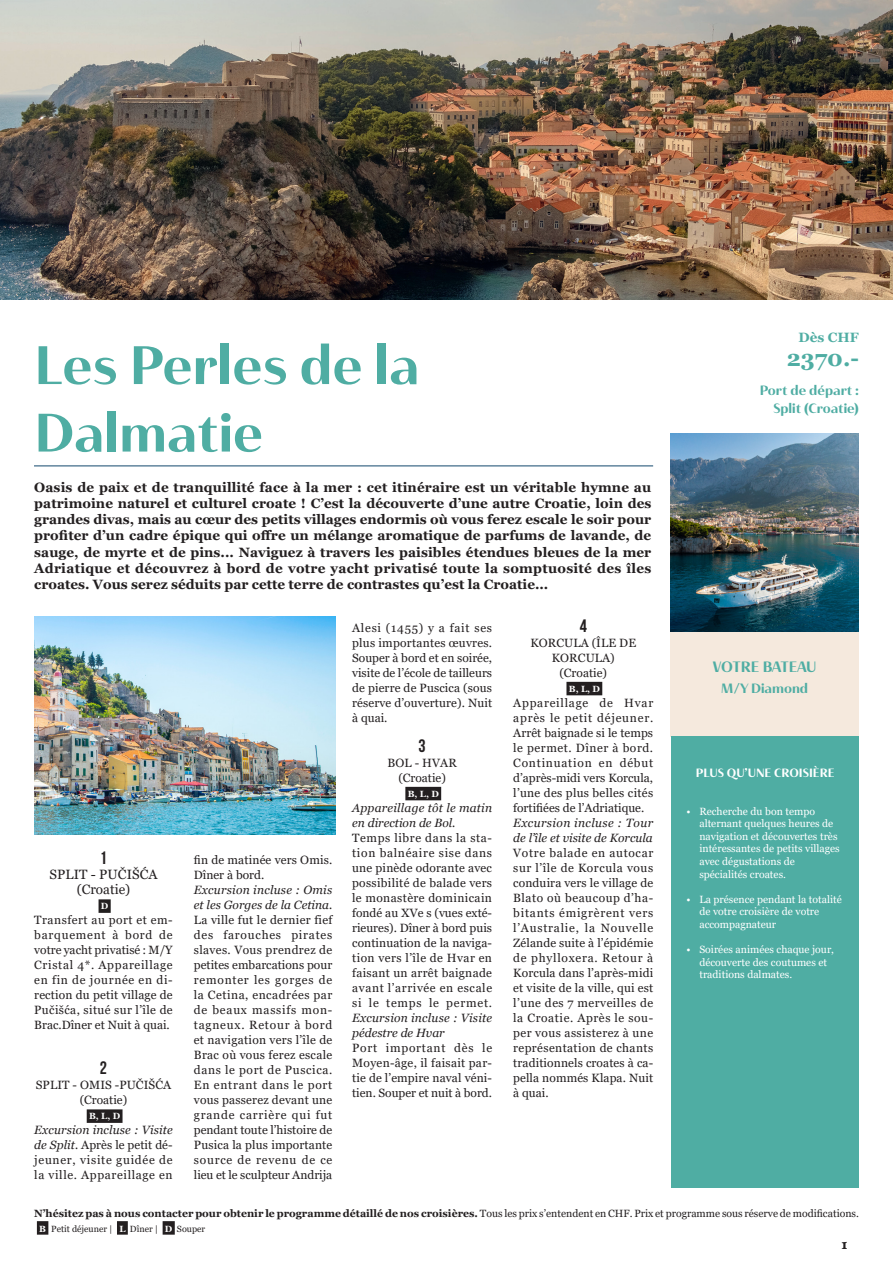
<style>
.page{position:relative;width:893px;height:1263px;background:#fff}
.page>*{position:absolute;margin:0;border:0;box-sizing:border-box;transform-origin:0 0}
.Pays{font:54px "Haboro Contrast Nor Bol";color:#4fada3}
.Intro{font:700 22.5px "Georgia";color:#4fada3}
.Numéro{font:18px "Bebas Neue";color:#231f20}
.hotel_titres{font:15px "Haboro Contrast Nor Bol";letter-spacing:-.015em;color:#4fada3}
.Intro-2{font:700 13.5px/16.2px "Georgia";color:#231f20;text-align:justify}
.Intro-3{font:13.5px/18px "Haboro Contrast Nor Bol";color:#4fada3;text-align:right}
.Numéro-2{font:13.5px "Georgia";letter-spacing:.01em;color:#231f20}
.Options_texte{font:13.5px "Haboro Contrast Nor Bol";color:#4fada3}
.Continent{font:700 13.5px "Georgia";color:#4fada3}
.t1{font:13.05px "Young Serif";color:#231f20}
.Texte{font:12px/15px "Georgia";letter-spacing:.01em;color:#231f20;text-align:justify}
.Texte-2{font:italic 12px/15px "Georgia";letter-spacing:.02em;color:#231f20}
.Journée{font:12px/15px "Georgia";letter-spacing:.01em;color:#231f20;text-align:center}
.DéPART_DE_GENEVE{font:12px "Haboro Contrast Nor Bol";color:#fff}
.t2{font:10.5px/12.6px "Georgia";color:#fff}
.t3{font:700 10.5px "Georgia";color:#231f20}
.t4{font:9px "Georgia";color:#231f20}
.Repas{font:700 9px "Georgia";color:#fff}
.s1{font-style:italic}
.s2{font-weight:400}
.s3{font-weight:700;color:#fff}
</style>
<div class="page">
<hr style="left:34px;top:466px;width:619px;height:1px;background:#12486c">
<div style="left:37px;top:1221px;width:11px;height:14px;background:#231f20"></div>
<div style="left:117px;top:1221px;width:11px;height:14px;background:#231f20"></div>
<div style="left:163px;top:1221px;width:12px;height:14px;background:#231f20"></div>
<div style="left:405px;top:787px;width:36px;height:13px;background:#231f20"></div>
<div style="left:99px;top:899px;width:12px;height:14px;background:#231f20"></div>
<div style="left:87px;top:1109px;width:36px;height:14px;background:#231f20"></div>
<img style="left:34px;top:616px;width:301px;height:218px">
<div style="left:566px;top:682px;width:36px;height:13px;background:#231f20"></div>
<img style="left:0;top:0;width:893px;height:299px">
<img style="left:670px;top:433px;width:189px;height:199px">
<div style="left:670px;top:632px;width:189px;height:104px;background:#f5e9dd"></div>
<div style="left:671px;top:736px;width:188px;height:451px;background:#4fada3"></div>
<p class="Pays" style="left:34px;top:332px;width:387px">Les Perles de la</p>
<p class="Pays" style="left:34px;top:399px;width:230px">Dalmatie</p>
<p class="Intro-2" style="left:34px;top:479px;width:619px">Oasis de paix et de tranquillité face à la mer : cet itinéraire est un véritable hymne au patrimoine naturel et culturel croate ! C’est la découverte d’une autre Croatie, loin des grandes divas, mais au cœur des petits villages endormis où vous ferez escale le soir pour profiter d’un cadre épique qui offre un mélange aromatique de parfums de lavande, de sauge, de myrte et de pins... Naviguez à travers les paisibles étendues bleues de la mer Adriatique et découvrez à bord de votre yacht privatisé toute la somptuosité des îles croates. Vous serez séduits par cette terre de contrastes qu’est la Croatie...</p>
<p class="Numéro" style="left:100px;top:848px;width:9px">1</p>
<p class="Numéro-2" style="left:49px;top:866px;width:110px">SPLIT - PUČIŠĆA</p>
<p class="Numéro-2" style="left:77px;top:881px;width:55px">(Croatie)</p>
<p class="Repas" style="left:101px;top:900px;width:9px">D</p>
<p class="Texte" style="left:34px;top:913px;width:140px">Transfert au port et em&shy;barquement à bord de votre yacht privatisé : M/Y Cristal 4*. Appareillage en fin de journée en di&shy;rection du petit village de Pučišća, situé sur l’île de Brac.Dîner et Nuit à quai.</p>
<p class="Numéro" style="left:100px;top:1058px;width:9px">2</p>
<p class="Journée" style="left:36px;top:1078px;width:137px">SPLIT - OMIS -PUČIŠĆA</p>
<p class="Journée" style="left:80px;top:1093px;width:49px">(Croatie)</p>
<p class="Repas" style="left:89px;top:1110px;width:33px">B, L, D</p>
<p class="Texte" style="left:34px;top:1123px;width:140px"><span class="s1">Excursion incluse : Visite de Split.</span> Après le petit dé&shy;jeuner, visite guidée de la ville. Appareillage en</p>
<p class="Texte" style="left:194px;top:853px;width:140px">fin de matinée vers Omis.<br>Dîner à bord.</p>
<p class="Texte" style="left:194px;top:883px;width:140px"><span class="s1">Excursion incluse : Omis et les Gorges de la Cetina.<br></span>La ville fut le dernier fief des farouches pirates slaves. Vous prendrez de petites embarcations pour remonter les gorges de la Cetina, encadrées par de beaux massifs mon&shy;tagneux. Retour à bord et navigation vers l’île de Brac où vous ferez escale dans le port de Puscica.<br>En entrant dans le port vous passerez devant une grande carrière qui fut pendant toute l’histoire de Pusica la plus importante source de revenu de ce lieu et le sculpteur Andrija</p>
<p class="Texte" style="left:352px;top:620px;width:141px">Alesi (1455) y a fait ses plus importantes œuvres.<br>Souper à bord et en soirée, visite de l’école de tailleurs de pierre de Puscica (sous réserve d’ouverture). Nuit à quai.</p>
<p class="Numéro" style="left:419px;top:735px;width:9px">3</p>
<p class="Journée" style="left:388px;top:755px;width:71px">BOL - HVAR</p>
<p class="Journée" style="left:398px;top:770px;width:49px">(Croatie)</p>
<p class="Repas" style="left:408px;top:788px;width:33px">B, L, D</p>
<p class="Texte-2" style="left:352px;top:800px;width:141px">Appareillage tôt le matin en direction de Bol.</p>
<p class="Texte" style="left:352px;top:830px;width:141px">Temps libre dans la sta&shy;tion balnéaire sise dans une pinède odorante avec possibilité de balade vers le monastère dominicain fondé au XVe s (vues exté&shy;rieures). Dîner à bord puis continuation de la naviga&shy;tion vers l’île de Hvar en faisant un arrêt baignade avant l’arrivée en escale si le temps le permet.<br><span class="s1">Excursion incluse : Visite pédestre de Hvar</span></p>
<p class="Texte" style="left:352px;top:1040px;width:141px">Port important dès le Moyen-âge, il faisait par&shy;tie de l’empire naval véni&shy;tien. Souper et nuit à bord.</p>
<p class="Numéro" style="left:580px;top:615px;width:9px">4</p>
<p class="Journée" style="left:530px;top:635px;width:107px">KORCULA (ÎLE DE<br>KORCULA)</p>
<p class="Journée" style="left:559px;top:665px;width:49px">(Croatie)</p>
<p class="Repas" style="left:569px;top:683px;width:33px">B, L, D</p>
<p class="Texte" style="left:513px;top:695px;width:141px">Appareillage de Hvar après le petit déjeuner.<br>Arrêt baignade si le temps le permet. Dîner à bord.<br>Continuation en début d’après-midi vers Korcula, l’une des plus belles cités fortifiées de l’Adriatique.</p>
<p class="Texte-2" style="left:513px;top:815px;width:141px">Excursion incluse : Tour de l’île et visite de Korcula</p>
<p class="Texte" style="left:513px;top:845px;width:141px">Votre balade en autocar sur l’île de Korcula vous conduira vers le village de Blato où beaucoup d’ha&shy;bitants émigrèrent vers l’Australie, la Nouvelle Zélande suite à l’épidémie de phylloxera. Retour à Korcula dans l’après-midi et visite de la ville, qui est l’une des 7 merveilles de la Croatie. Après le sou&shy;per vous assisterez à une représentation de chants traditionnels croates à ca&shy;pella nommés Klapa. Nuit à quai.</p>
<p class="Continent" style="left:799px;top:328px;width:62px">Dès CHF</p>
<p class="Intro" style="left:787px;top:343px;width:74px">2370.-</p>
<p class="Intro-3" style="left:760px;top:381px;width:101px">Port de départ :<br>Split (Croatie)</p>
<p class="hotel_titres" style="left:713px;top:657px;width:105px">VOTRE BATEAU</p>
<p class="Options_texte" style="left:721px;top:680px;width:89px">M/Y Diamond</p>
<p class="DéPART_DE_GENEVE" style="left:696px;top:765px;width:140px">PLUS QU’UNE CROISIÈRE</p>
<p class="t2" style="left:699px;top:805px;width:142px;text-indent:-13px">• Recherche du bon tempo alternant quelques heures de navigation et découvertes très intéressantes de petits villages avec dégustations de spécialités croates.</p>
<p class="t2" style="left:699px;top:893px;width:144px;text-indent:-13px">• La présence pendant la totalité de votre croisière de votre accompagnateur</p>
<p class="t2" style="left:699px;top:943px;width:136px;text-indent:-13px">• Soirées animées chaque jour, découverte des coutumes et traditions dalmates.</p>
<p class="t3" style="left:34px;top:1206px;width:826px">N’hésitez pas à nous contacter pour obtenir le programme détaillé de nos croisières. <span class="s2">Tous les prix s’entendent en CHF. Prix et programme sous réserve de modifications.</span></p>
<p class="t4" style="left:39px;top:1223px;width:167px"><span class="s3">B</span> Petit déjeuner | <span class="s3">L</span> Dîner | <span class="s3">D</span> Souper</p>
<p class="t1" style="left:842px;top:1235px;width:7px">1</p>
</div>
